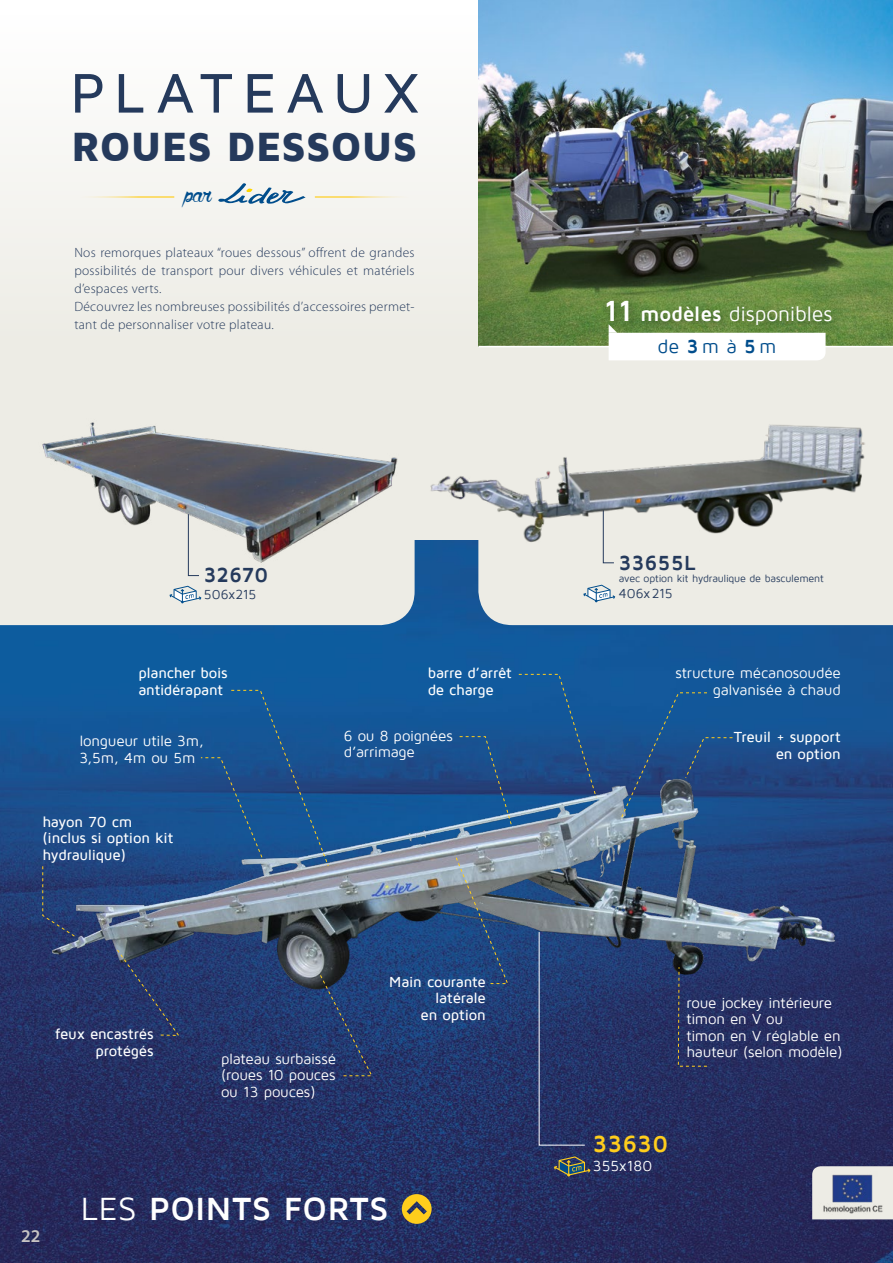
<style>
.page{position:relative;width:893px;height:1263px;background:#edece5}
.page>*{position:absolute;margin:0;border:0;box-sizing:border-box;transform-origin:0 0}
.t1{font:500 57.75px "Maven Pro";letter-spacing:.16em;color:#253a5c}
.t2{font:900 42px "Maven Pro";letter-spacing:-.01em;color:#253a5c}
.t3{font:300 37.5px "Wolfinthe City";color:#004d8c}
.t4{font:700 33px "Maven Pro";letter-spacing:.02em;color:#fff}
.t5{font:700 24px "Maven Pro";letter-spacing:.02em;color:#ffcd1c}
.t6{font:21px "Maven Pro";letter-spacing:-.015em;color:#fff}
.t7{font:700 21px "Maven Pro";letter-spacing:.02em;color:#253a5c}
.t8{font:19.5px "Maven Pro";color:#004d8c}
.t9{font:600 18px "Myriad Pro";color:#c7c4c3}
.t10{font:15px/16.5px "Maven Pro";letter-spacing:-.015em;color:#fff}
.t11{font:500 15px/16.5px "Maven Pro";letter-spacing:-.015em;color:#fff}
.t12{font:300 13.5px/18px "Myriad Pro";letter-spacing:.02em;color:#253a5c}
.t13{font:13.5px "Maven Pro";color:#253a5c}
.t14{font:10.5px "Maven Pro";letter-spacing:-.015em;color:#253a5c}
.s1{font-weight:400}
.s2{font-weight:700;font-size:30px}
.s3{font-weight:700}
</style>
<div class="page">
<div style="left:0;top:0;width:893px;height:346px;background:linear-gradient(to bottom,#fff,#edece5)"></div>
<img style="left:478px;top:0;width:415px;height:346px">
<img style="left:0;top:549px;width:893px;height:714px">
<svg style="left:478px;top:549px;width:415px;height:76px"></svg>
<svg style="left:0;top:549px;width:415px;height:76px"></svg>
<svg style="left:218px;top:183px;width:88px;height:21px"></svg>
<hr style="left:315px;top:196px;width:100px;height:2px;background:#ffcd1c">
<hr style="left:74px;top:196px;width:100px;height:2px;background:#ffcd1c">
<svg style="left:402px;top:1194px;width:30px;height:30px"></svg>
<hr style="left:478px;top:346px;width:415px;height:1px;background:#fff">
<div style="left:601px;top:295px;width:242px;height:41px;background:#000;opacity:.3"></div>
<svg style="left:609px;top:324px;width:217px;height:36px"></svg>
<svg style="left:812px;top:1166px;width:81px;height:53px"></svg>
<img style="left:818px;top:1172px;width:69px;height:44px">
<img style="left:34px;top:761px;width:819px;height:253px">
<svg style="left:538px;top:931px;width:48px;height:215px"></svg>
<svg style="left:554px;top:1156px;width:36px;height:20px"></svg>
<svg style="left:319px;top:973px;width:54px;height:103px"></svg>
<svg style="left:454px;top:854px;width:55px;height:130px"></svg>
<svg style="left:620px;top:692px;width:113px;height:128px"></svg>
<svg style="left:459px;top:674px;width:138px;height:154px"></svg>
<svg style="left:200px;top:690px;width:129px;height:177px"></svg>
<svg style="left:678px;top:966px;width:30px;height:101px"></svg>
<svg style="left:42px;top:865px;width:33px;height:72px"></svg>
<svg style="left:116px;top:949px;width:64px;height:87px"></svg>
<svg style="left:602px;top:549px;width:13px;height:14px"></svg>
<svg style="left:188px;top:569px;width:12px;height:7px"></svg>
<svg style="left:583px;top:585px;width:32px;height:17px"></svg>
<svg style="left:170px;top:586px;width:31px;height:17px"></svg>
<img style="left:22px;top:422px;width:412px;height:147px">
<img style="left:422px;top:422px;width:443px;height:127px">
<h1 class="t1" style="left:70px;top:63px;width:350px">PLATEAUX</h1>
<h2 class="t2" style="left:71px;top:124px;width:348px">ROUES DESSOUS</h2>
<h3 class="t3" style="left:185px;top:168px;width:29px">par</h3>
<p class="t12" style="left:74px;top:243px;width:342px">Nos remorques plateaux “roues dessous” offrent de grandes possibilités de transport pour divers véhicules et matériels d’espaces verts.<br>Découvrez les nombreuses possibilités d’accessoires permet&shy;tant de personnaliser votre plateau.</p>
<h3 class="t7" style="left:204px;top:564px;width:66px">32670</h3>
<p class="t13" style="left:204px;top:587px;width:54px">506x215</p>
<p class="t11" style="left:138px;top:665px;width:91px">plancher bois antidérapant</p>
<p class="t10" style="left:79px;top:733px;width:126px">longueur utile 3m,<br>3,5m, 4m ou 5m</p>
<p class="t11" style="left:42px;top:813px;width:133px">hayon 70 cm (inclus si option kit hydraulique)</p>
<p class="t11" style="left:428px;top:665px;width:86px">barre d’arrêt de charge</p>
<p class="t10" style="left:344px;top:727px;width:110px">6 ou 8 poignées d’arrimage</p>
<p class="t11" style="left:55px;top:1026px;width:100px;text-align:right">feux encastrés protégés</p>
<p class="t10" style="left:221px;top:1050px;width:117px;text-align:justify">plateau surbaissé (roues 10 pouces ou 13 pouces)</p>
<p class="t11" style="left:389px;top:973px;width:98px;text-align:right">Main courante latérale<br>en option</p>
<h3 class="t9" style="left:21px;top:1226px;width:21px">22</h3>
<h3 class="t4" style="left:81px;top:1192px;width:309px"><span class="s1">LES</span> POINTS FORTS</h3>
<h3 class="t6" style="left:604px;top:303px;width:230px"><span class="s2">11</span> <span class="s3">modèles</span> disponibles</h3>
<h3 class="t8" style="left:658px;top:336px;width:121px">de <span class="s3">3</span>m à <span class="s3">5</span>m</h3>
<h3 class="t7" style="left:619px;top:551px;width:78px">33655L</h3>
<p class="t14" style="left:619px;top:573px;width:206px">avec option kit hydraulique de basculement</p>
<p class="t13" style="left:619px;top:586px;width:56px">406x215</p>
<p class="t10" style="left:675px;top:665px;width:167px;text-align:right">structure mécanosoudée galvanisée à chaud</p>
<p class="t11" style="left:734px;top:729px;width:108px;text-align:right">Treuil + support en option</p>
<p class="t10" style="left:686px;top:995px;width:158px">roue jockey intérieure timon en V ou<br>timon en V réglable en hauteur (selon modèle)</p>
<h3 class="t5" style="left:593px;top:1131px;width:77px">33630</h3>
<p class="t10" style="left:593px;top:1158px;width:61px">355x180</p>
</div>
